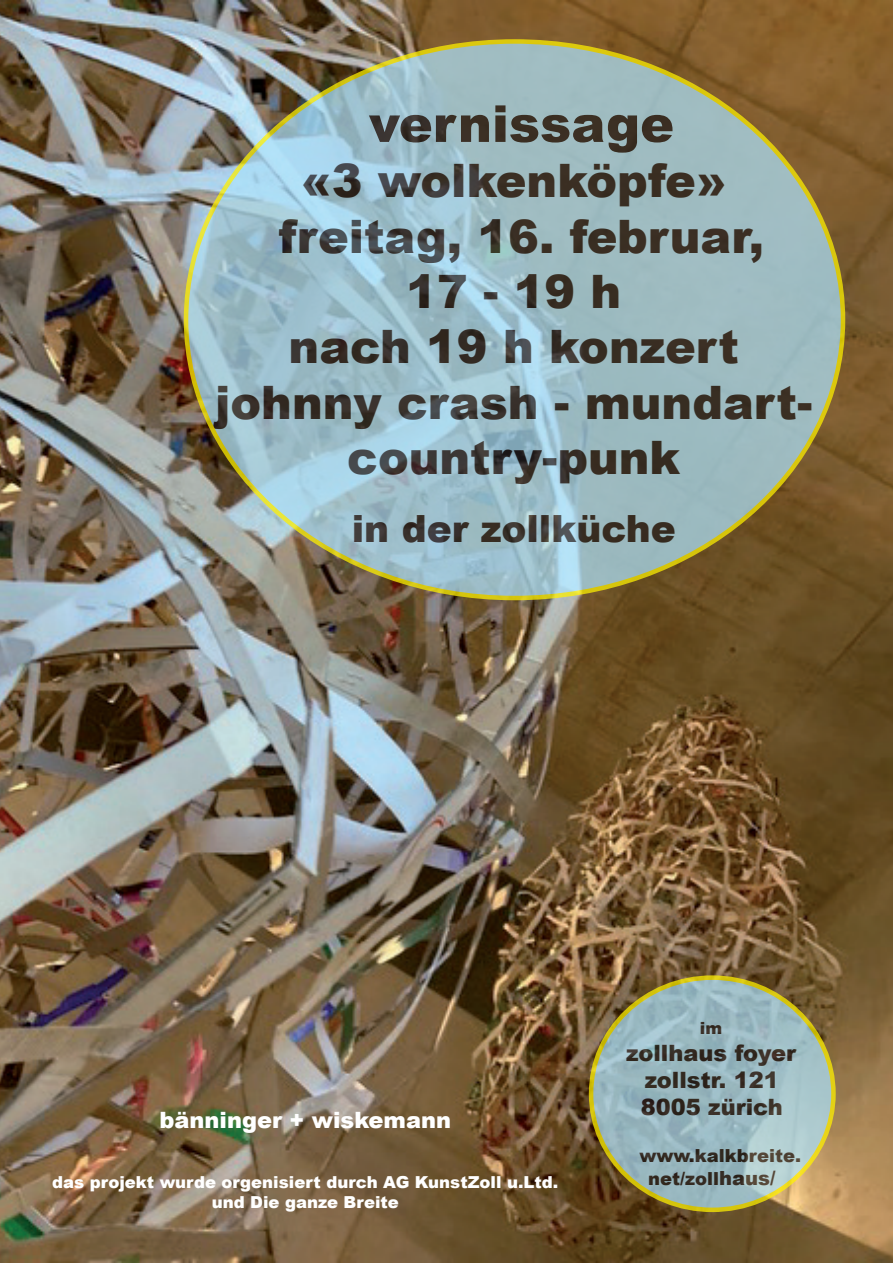
<style>
.page{position:relative;width:893px;height:1263px;background:#fff}
.page>*{position:absolute;margin:0;border:0;box-sizing:border-box;transform-origin:0 0}
.t1{font:900 51px "Arial";color:#231f20}
.t2{font:900 46.05px/55.3px "Arial";color:#231f20;text-align:center}
.t3{font:900 37.5px "Arial";color:#231f20}
.t4{font:900 22.5px/27px "Arial";color:#231f20;text-align:center}
.t5{font:900 22.5px "Arial";color:#fff}
.t6{font:900 18px/23.4px "Arial";color:#231f20}
.t7{font:900 16.8px "Arial";color:#231f20}
.t8{font:900 16.5px/19.8px "Arial";color:#fff;text-align:center}
.s1{font-size:19.5px}
</style>
<div class="page">
<img style="left:0;top:0;width:893px;height:1263px">
<svg style="left:186px;top:41px;width:657px;height:557px;fill:#9ebcc2"></svg>
<svg style="left:591px;top:978px;width:242px;height:232px;fill:#9bbac2"></svg>
<p class="t1" style="left:369px;top:87px;width:307px">vernissage</p>
<p class="t2" style="left:215px;top:152px;width:599px">«3 wolkenköpfe» freitag, 16. februar,<br>17 - 19 h<br>nach 19 h konzert johnny crash - mundart&shy;country-punk</p>
<p class="t3" style="left:352px;top:502px;width:326px">in der zollküche</p>
<p class="t5" style="left:159px;top:1104px;width:293px">bänninger + wiskemann</p>
<p class="t8" style="left:52px;top:1172px;width:508px">das projekt wurde orgenisiert durch AG KunstZoll u.Ltd. und Die ganze Breite</p>
<p class="t7" style="left:700px;top:1016px;width:24px">im</p>
<p class="t4" style="left:626px;top:1039px;width:171px">zollhaus foyer zollstr. 121<br>8005 zürich</p>
<p class="t6" style="left:648px;top:1143px;width:154px;text-indent:-9px">www.kalkbreite. net/zoll<span class="s1">haus/</span></p>
</div>
